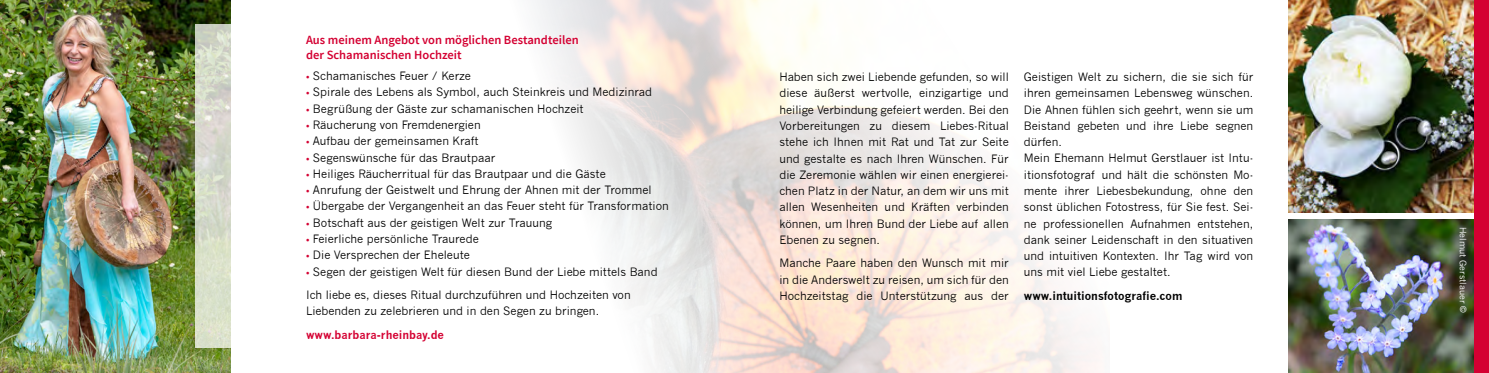
<style>
.page{position:relative;width:1489px;height:373px;background:#fff}
.page>*{position:absolute;margin:0;border:0;box-sizing:border-box;transform-origin:0 0}
.t1{font:600 12.5px/15px "Source Sans Pro";color:#d40032}
.t2{font:11.25px/16.2px "News Gothic";color:#000;text-align:justify}
.t3{font:700 11.25px "News Gothic";color:#000}
.t4{font:700 11.25px "News Gothic";color:#d40032}
.t5{font:8.75px "News Gothic";color:#fff}
.s1{font-family:"Source Sans Pro";color:#d40032}
</style>
<div class="page">
<img style="left:1288px;top:219px;width:186px;height:153px">
<img style="left:1288px;top:0;width:186px;height:212px">
<img style="left:0;top:0;width:230px;height:372px">
<svg style="left:195px;top:25px;width:36px;height:322px;fill:#d8ddca"></svg>
<div style="left:1474px;top:0;width:14px;height:372px;background:#d40032"></div>
<p class="t1" style="left:306px;top:32px;width:274px">Aus meinem Angebot von möglichen Bestandteilen der Schamanischen Hochzeit</p>
<p class="t2" style="left:306px;top:68px;width:166px"><span class="s1">•</span> Schamanisches Feuer / Kerze</p>
<p class="t2" style="left:306px;top:84px;width:347px"><span class="s1">•</span> Spirale des Lebens als Symbol, auch Steinkreis und Medizinrad</p>
<p class="t2" style="left:306px;top:100px;width:279px"><span class="s1">•</span> Begrüßung der Gäste zur schamanischen Hochzeit</p>
<p class="t2" style="left:306px;top:116px;width:176px"><span class="s1">•</span> Räucherung von Fremdenergien</p>
<p class="t2" style="left:306px;top:133px;width:174px"><span class="s1">•</span> Aufbau der gemeinsamen Kraft</p>
<p class="t2" style="left:306px;top:149px;width:191px"><span class="s1">•</span> Segenswünsche für das Brautpaar</p>
<p class="t2" style="left:306px;top:165px;width:301px"><span class="s1">•</span> Heiliges Räucherritual für das Brautpaar und die Gäste</p>
<p class="t2" style="left:306px;top:181px;width:347px"><span class="s1">•</span> Anrufung der Geistwelt und Ehrung der Ahnen mit der Trommel</p>
<p class="t2" style="left:306px;top:198px;width:364px"><span class="s1">•</span> Übergabe der Vergangenheit an das Feuer steht für Transformation</p>
<p class="t2" style="left:306px;top:214px;width:248px"><span class="s1">•</span> Botschaft aus der geistigen Welt zur Trauung</p>
<p class="t2" style="left:306px;top:230px;width:174px"><span class="s1">•</span> Feierliche persönliche Traurede</p>
<p class="t2" style="left:306px;top:246px;width:165px"><span class="s1">•</span> Die Versprechen der Eheleute</p>
<p class="t2" style="left:306px;top:259px;width:353px;line-height:23.4px"><span class="s1">•</span> Segen der geistigen Welt für diesen Bund der Liebe mittels Band<br>Ich liebe es, dieses Ritual durchzuführen und Hochzeiten von</p>
<p class="t2" style="left:306px;top:302px;width:294px">Liebenden zu zelebrieren und in den Segen zu bringen.</p>
<p class="t4" style="left:306px;top:327px;width:139px">www.barbara-rheinbay.de</p>
<p class="t2" style="left:779px;top:69px;width:231px">Haben sich zwei Liebende gefunden, so will diese äußerst wertvolle, einzigartige und heilige Verbindung gefeiert werden. Bei den Vorbereitungen zu diesem Liebes-Ritual stehe ich Ihnen mit Rat und Tat zur Seite und gestalte es nach Ihren Wünschen. Für die Zeremonie wählen wir einen energierei&shy;chen Platz in der Natur, an dem wir uns mit allen Wesenheiten und Kräften verbinden können, um Ihren Bund der Liebe auf allen Ebenen zu segnen.</p>
<p class="t2" style="left:779px;top:254px;width:231px">Manche Paare haben den Wunsch mit mir in die Anderswelt zu reisen, um sich für den Hochzeitstag die Unterstützung aus der</p>
<p class="t2" style="left:1023px;top:69px;width:231px;text-align:left">Geistigen Welt zu sichern, die sie sich für ihren gemeinsamen Lebensweg wünschen.<br>Die Ahnen fühlen sich geehrt, wenn sie um Beistand gebeten und ihre Liebe segnen dürfen.<br>Mein Ehemann Helmut Gerstlauer ist Intu&shy;itionsfotograf und hält die schönsten Mo&shy;mente ihrer Liebesbekundung, ohne den sonst üblichen Fotostress, für Sie fest. Sei&shy;ne professionellen Aufnahmen entstehen, dank seiner Leidenschaft in den situativen und intuitiven Kontexten. Ihr Tag wird von uns mit viel Liebe gestaltet.</p>
<p class="t3" style="left:1023px;top:288px;width:160px">www.intuitionsfotografie.com</p>
<p class="t5" style="left:1467px;top:226px;width:87px;rotate:90deg">Helmut Gerstlauer ©</p>
</div>
